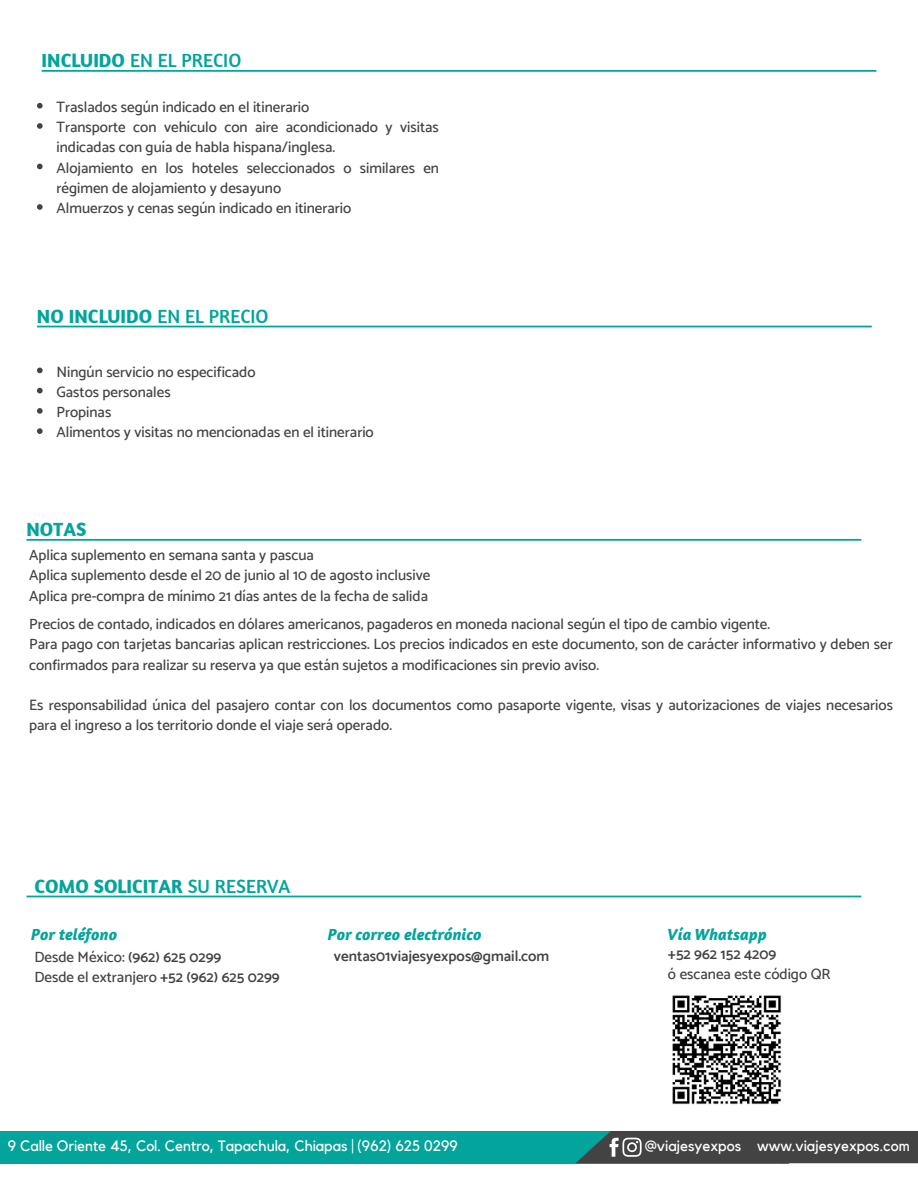
<style>
.page{position:relative;width:918px;height:1188px;background:#fff}
.page>*{position:absolute;margin:0;border:0;box-sizing:border-box;transform-origin:0 0}
.t1{font:700 19.5px "Amaranth";color:#02a49b}
.t2{font:19.5px "Amaranth";color:#02a49b}
.t3{font:italic 700 16.5px "Amaranth";color:#02a49b}
.t4{font:500 15px/20.2px "Catamaran";color:#444343}
.t5{font:15px "Kollektif";color:#fff}
.t6{font:600 15px "Catamaran";color:#444343}
.s1{font-weight:700}
.s2{font-weight:400}
.s3{font-weight:600}
</style>
<div class="page">
<svg style="left:42px;top:70px;width:834px;height:2px;background:#21afa7"></svg>
<svg style="left:37px;top:326px;width:835px;height:1px"></svg>
<svg style="left:27px;top:896px;width:834px;height:1px"></svg>
<img style="left:672px;top:995px;width:110px;height:110px">
<svg style="left:37px;top:103px;width:6px;height:6px"></svg>
<svg style="left:37px;top:123px;width:6px;height:6px"></svg>
<svg style="left:37px;top:164px;width:6px;height:5px"></svg>
<svg style="left:37px;top:204px;width:6px;height:6px"></svg>
<svg style="left:37px;top:368px;width:6px;height:5px"></svg>
<svg style="left:37px;top:388px;width:6px;height:5px"></svg>
<svg style="left:37px;top:408px;width:6px;height:6px"></svg>
<svg style="left:37px;top:428px;width:6px;height:6px"></svg>
<div style="left:0;top:1131px;width:788px;height:32px;background:#02a49b"></div>
<svg style="left:576px;top:1131px;width:342px;height:32px;background:#444c4b"></svg>
<svg style="left:27px;top:539px;width:834px;height:2px;background:#23b0a8"></svg>
<h1 class="t2" style="left:42px;top:48px;width:201px"><span class="s1">INCLUIDO</span> EN EL PRECIO</h1>
<p class="t4" style="left:56px;top:97px;width:384px">Traslados según indicado en el itinerario<br>Transporte con vehículo con aire acondicionado y visitas indicadas con guía de habla hispana/inglesa.<br>Alojamiento en los hoteles seleccionados o similares en régimen de alojamiento y desayuno<br>Almuerzos y cenas según indicado en itinerario</p>
<h1 class="t1" style="left:37px;top:304px;width:233px">NO INCLUIDO <span class="s2">EN EL PRECIO</span></h1>
<p class="t4" style="left:56px;top:361px;width:319px">Ningún servicio no especificado<br>Gastos personales<br>Propinas<br>Alimentos y visitas no mencionadas en el itinerario</p>
<h1 class="t1" style="left:27px;top:517px;width:61px">NOTAS</h1>
<p class="t4" style="left:29px;top:545px;width:403px">Aplica suplemento en semana santa y pascua<br>Aplica suplemento desde el 20 de junio al 10 de agosto inclusive<br>Aplica pre-compra de mínimo 21 días antes de la fecha de salida</p>
<p class="t4" style="left:29px;top:614px;width:865px">Precios de contado, indicados en dólares americanos, pagaderos en moneda nacional según el tipo de cambio vigente.<br>Para pago con tarjetas bancarias aplican restricciones. Los precios indicados en este documento, son de carácter informativo y deben ser confirmados para realizar su reserva ya que están sujetos a modificaciones sin previo aviso.</p>
<p class="t4" style="left:29px;top:695px;width:865px">Es responsabilidad única del pasajero contar con los documentos como pasaporte vigente, visas y autorizaciones de viajes necesarios para el ingreso a los territorio donde el viaje será operado.</p>
<h1 class="t1" style="left:34px;top:874px;width:257px">COMO SOLICITAR <span class="s2">SU RESERVA</span></h1>
<p class="t3" style="left:31px;top:925px;width:87px">Por teléfono</p>
<p class="t4" style="left:34px;top:947px;width:247px">Desde México: <span class="s3">(962) 625 0299<br></span>Desde el extranjero <span class="s3">+52 (962) 625 0299</span></p>
<p class="t6" style="left:668px;top:945px;width:110px">+52 962 152 4209</p>
<p class="t3" style="left:328px;top:925px;width:155px">Por correo electrónico</p>
<p class="t6" style="left:334px;top:947px;width:217px">ventas01viajesyexpos@gmail.com</p>
<p class="t3" style="left:668px;top:925px;width:100px">Vía Whatsapp</p>
<p class="t4" style="left:668px;top:964px;width:164px">ó escanea este código QR</p>
<p class="t5" style="left:8px;top:1139px;width:451px">9 Calle Oriente 45, Col. Centro, Tapachula, Chiapas | (962) 625 0299</p>
<p class="t5" style="left:645px;top:1138px;width:267px">@viajesyexpos www.viajesyexpos.com</p>
</div>
